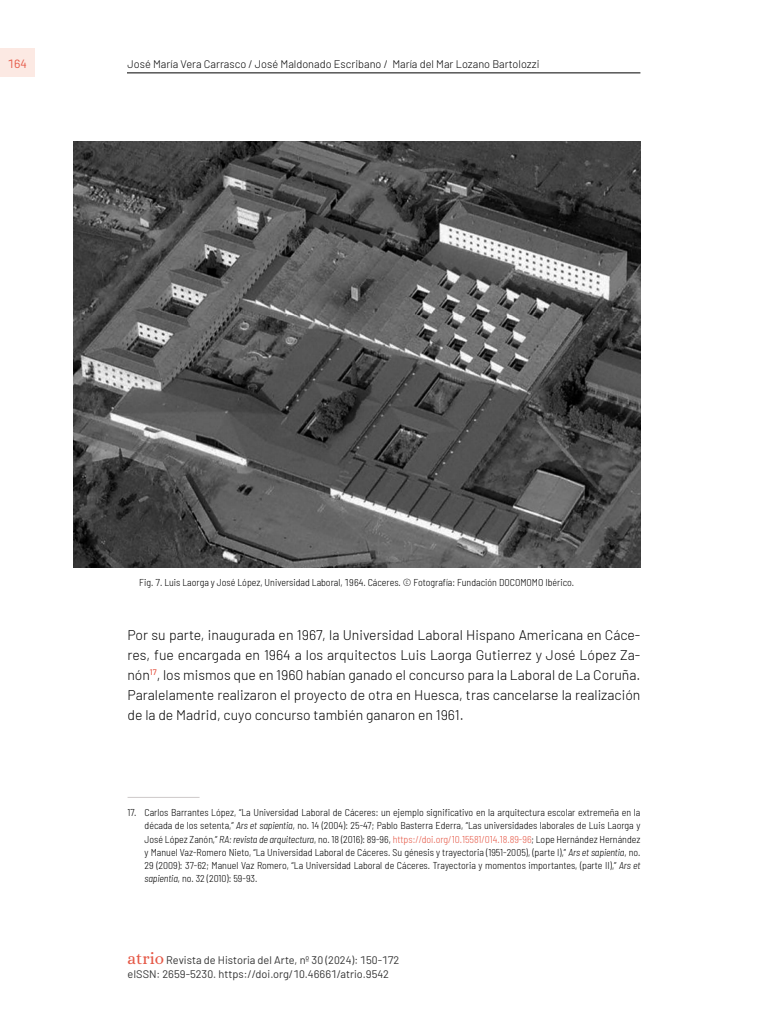
<style>
.page{position:relative;width:768px;height:1024px;background:#fff}
.page>*{position:absolute;margin:0;border:0;box-sizing:border-box;transform-origin:0 0}
.t1{font:300 14px/20px "Barlow";color:#000;text-align:justify}
.t2{font:12px "Barlow";color:#e55745}
.t3{font:11px/14px "Barlow";color:#333}
.t4{font:300 11px "Barlow";color:#000}
.t5{font:300 semi-condensed 10px/13.2px "Barlow";color:#000;text-align:justify}
.s1{font-style:italic}
.s2{color:#e55745}
.s3{font-family:"Alice";font-size:17px;color:#e55745}
</style>
<div class="page">
<div style="left:0;top:48px;width:35px;height:28px;background:#fce9e3"></div>
<hr style="left:127px;top:73px;width:513px;height:1px;background:#000">
<hr style="left:128px;top:797px;width:72px;height:1px;background:#cdc9c9">
<img style="left:73px;top:142px;width:567px;height:425px">
<p class="t2" style="left:8px;top:55px;width:20px">164</p>
<p class="t4" style="left:128px;top:56px;width:413px">José María Vera Carrasco / José Maldonado Escribano / María del Mar Lozano Bartolozzi</p>
<p class="t5" style="left:139px;top:575px;width:436px">Fig. 7. Luis Laorga y José López, Universidad Laboral, 1964. Cáceres. © Fotografía: Fundación DOCOMOMO Ibérico.</p>
<p class="t1" style="left:128px;top:624px;width:514px">Por su parte, inaugurada en 1967, la Universidad Laboral Hispano Americana en Cáce&shy;res, fue encargada en 1964 a los arquitectos Luis Laorga Gutierrez y José López Za&shy;nón<sup>17</sup>, los mismos que en 1960 habían ganado el concurso para la Laboral de La Coruña.<br>Paralelamente realizaron el proyecto de otra en Huesca, tras cancelarse la realización de la de Madrid, cuyo concurso también ganaron en 1961.</p>
<p class="t5" style="left:145px;top:805px;width:497px;text-indent:-17px">17. Carlos Barrantes López, “La Universidad Laboral de Cáceres: un ejemplo significativo en la arquitectura escolar extremeña en la década de los setenta,” <span class="s1">Ars et sapientia</span>, no. 14 (2004): 25-47; Pablo Basterra Ederra, “Las universidades laborales de Luis Laorga y José López Zanón,” <span class="s1">RA: revista de arquitectura</span>, no. 18 (2016): 89-96, <span class="s2">https://doi.org/10.15581/014.18.89-96</span>; Lope Hernández Hernández y Manuel Vaz-Romero Nieto, “La Universidad Laboral de Cáceres. Su génesis y trayectoria (1951-2005), (parte I),” <span class="s1">Ars et sapientia</span>, no.<br>29 (2009): 37-62; Manuel Vaz Romero, “La Universidad Laboral de Cáceres. Trayectoria y momentos importantes, (parte II),” <span class="s1">Ars et sapientia</span>, no. 32 (2010): 59-93.</p>
<p class="t3" style="left:128px;top:952px;width:273px"><span class="s3">atrio</span> Revista de Historia del Arte, nº 30 (2024): 150-172 eISSN: 2659-5230. https://doi.org/10.46661/atrio.9542</p>
</div>
